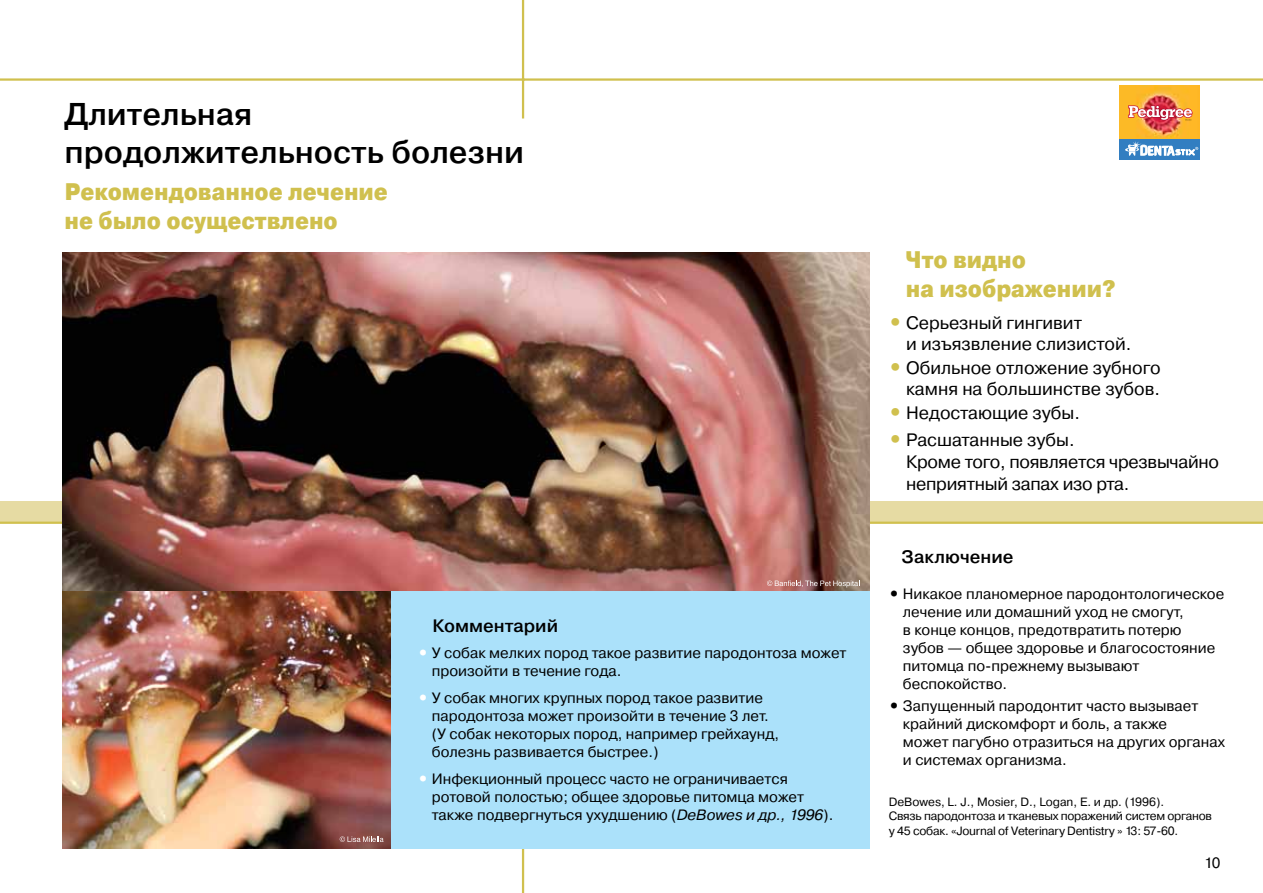
<style>
.page{position:relative;width:1263px;height:893px;background:#fff}
.page>*{position:absolute;margin:0;border:0;box-sizing:border-box;transform-origin:0 0}
.t1{font:31.5px/37.8px "Pragmatica Medium C";color:#000}
.t2{font:24px/28.8px "Pragmatica Cond Black C";color:#d0c04e}
.t3{font:18px/21.6px "Pragmatica Book C";color:#000}
.t4{font:18px "Pragmatica Medium C";color:#000}
.t5{font:15px/18px "Pragmatica Book C";color:#000}
.t6{font:12px/14.4px "Pragmatica Book C";letter-spacing:-.02em;color:#000}
.s1{font-family:"Pragmatica Black C";color:#fff}
.s2{font-style:italic}
.s3{font-family:"Pragmatica Cond Black C";font-size:19.5px;color:#d0c04e}
.s4{font-family:"Pragmatica Black C"}
</style>
<div class="page">
<div style="left:0;top:501px;width:1263px;height:22px;background:#e6dba3"></div>
<hr style="left:0;top:522px;width:1263px;height:2px;background:#d0c04e">
<hr style="left:522px;top:0;width:2px;height:119px;background:#d0c04e">
<hr style="left:522px;top:591px;width:2px;height:302px;background:#d0c04e">
<hr style="left:0;top:78px;width:1263px;height:3px;background:#d0c04e">
<div style="left:62px;top:253px;width:807px;height:595px;background:#abe1fa"></div>
<img style="left:62px;top:590px;width:329px;height:258px">
<img style="left:62px;top:253px;width:808px;height:337px">
<svg style="left:340px;top:836px;width:44px;height:6px"></svg>
<svg style="left:767px;top:580px;width:93px;height:7px"></svg>
<img style="left:1119px;top:85px;width:81px;height:54px">
<div style="left:1119px;top:139px;width:81px;height:20px;background:#327ec1"></div>
<svg style="left:1125px;top:141px;width:73px;height:15px"></svg>
<svg style="left:1128px;top:105px;width:64px;height:15px"></svg>
<h1 class="t1" style="left:64px;top:96px;width:461px">Длительная продолжительность болезни</h1>
<h2 class="t2" style="left:64px;top:178px;width:325px">Рекомендованное лечение не было осуществлено</h2>
<p class="t4" style="left:432px;top:616px;width:127px">Комментарий</p>
<p class="t5" style="left:432px;top:644px;width:416px;text-indent:-14px"><span class="s1">•</span> У собак мелких пород такое развитие пародонтоза может произойти в течение года.</p>
<p class="t5" style="left:432px;top:689px;width:349px;text-indent:-14px"><span class="s1">•</span> У собак многих крупных пород такое развитие пародонтоза может произойти в течение 3 лет. (У собак некоторых пород, например грейхаунд, болезнь развивается быстрее.)</p>
<p class="t5" style="left:432px;top:769px;width:403px;text-indent:-14px"><span class="s1">•</span> Инфекционный процесс часто не ограничивается ротовой полостью; общее здоровье питомца может также подвергнуться ухудшению (<span class="s2">DeBowes и др., 1996</span>).</p>
<h2 class="t2" style="left:906px;top:245px;width:211px">Что видно<br>на изображении?</h2>
<p class="t3" style="left:906px;top:312px;width:227px;text-indent:-17px"><span class="s3">•</span> Серьезный гингивит<br>и изъязвление слизистой.</p>
<p class="t3" style="left:889px;top:357px;width:273px;text-align:right"><span class="s3">•</span> Обильное отложение зубного камня на большинстве зубов.</p>
<p class="t3" style="left:889px;top:402px;width:193px"><span class="s3">•</span> Недостающие зубы.</p>
<p class="t3" style="left:906px;top:430px;width:314px;text-indent:-17px"><span class="s3">•</span> Расшатанные зубы.<br>Кроме того, появляется чрезвычайно неприятный запах изо рта.</p>
<p class="t4" style="left:901px;top:546px;width:114px">Заключение</p>
<p class="t5" style="left:903px;top:584px;width:323px;text-indent:-14px"><span class="s4">•</span> Никакое планомерное пародонтологическое лечение или домашний уход не смогут,<br>в конце концов, предотвратить потерю зубов — общее здоровье и благосостояние питомца по-прежнему вызывают беспокойство.</p>
<p class="t5" style="left:903px;top:697px;width:324px;text-indent:-14px"><span class="s4">•</span> Запущенный пародонтит часто вызывает крайний дискомфорт и боль, а также<br>может пагубно отразиться на других органах и системах организма.</p>
<p class="t6" style="left:889px;top:794px;width:325px">DeBowes, L. J., Mosier, D., Logan, E. и др. (1996).<br>Связь пародонтоза и тканевых поражений систем органов у 45 собак. «Journal of Veterinary Dentistry » 13: 57-60.</p>
<p class="t5" style="left:1204px;top:854px;width:18px">10</p>
</div>
